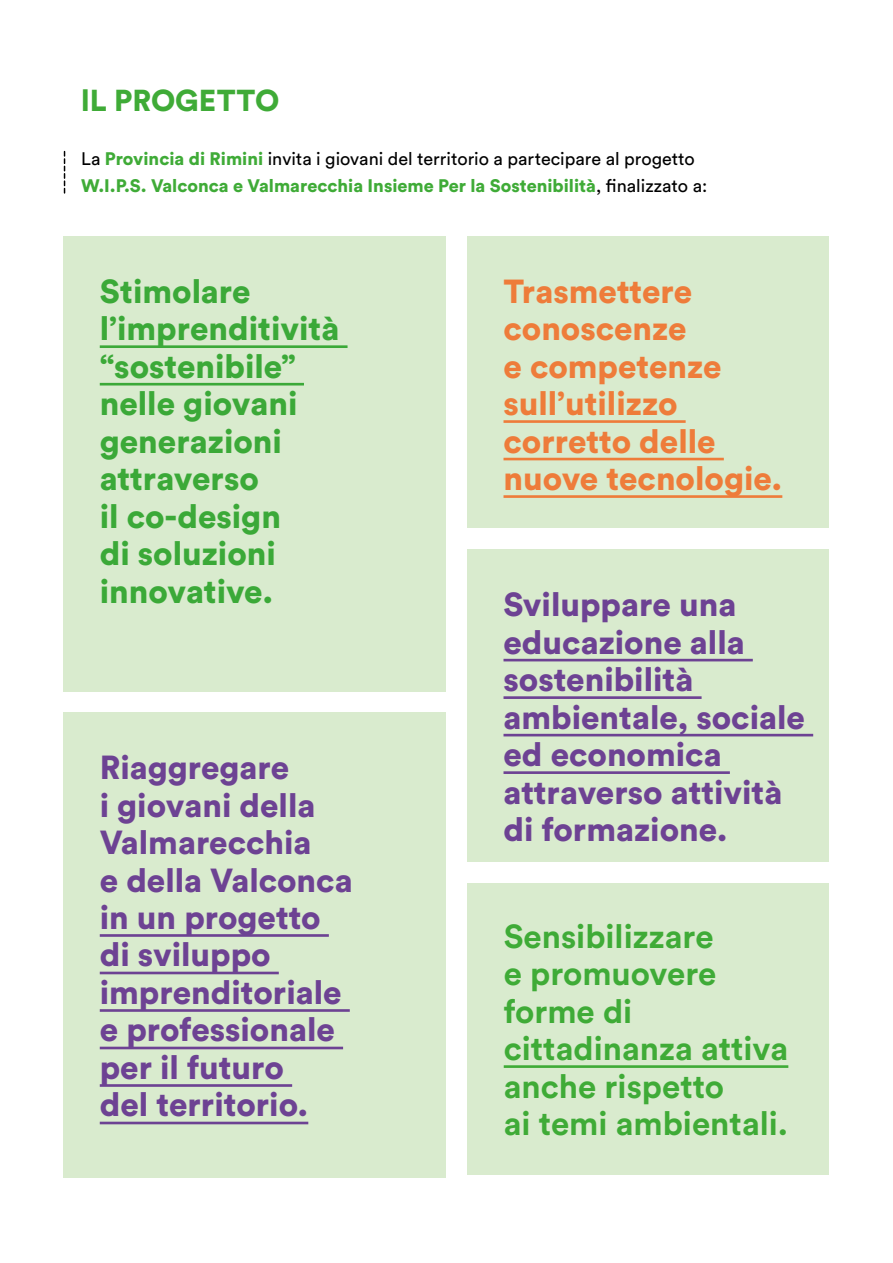
<style>
.page{position:relative;width:893px;height:1263px;background:#fff}
.page>*{position:absolute;margin:0;border:0;box-sizing:border-box;transform-origin:0 0}
.t1{font:900 33px/37.5px "Circular Std";color:#6d4293}
.t2{font:900 33px/37.5px "Circular Std";color:#3ba938}
.t3{font:700 33px/37.5px "Circular Std";color:#3fab37}
.t4{font:900 33px/37.5px "Circular Std";color:#ee7c3a}
.t5{font:900 30px "Circular Std";color:#3fab37}
.t6{font:900 18px/27px "Circular Std";color:#3fab37}
.s1{font-weight:400;color:#000}
</style>
<div class="page">
<hr style="left:892px;top:0;width:1px;height:1263px;background:#d9ebce">
<svg style="left:64px;top:152px;width:1px;height:41px"></svg>
<div style="left:64px;top:712px;width:382px;height:465px;background:#d9ebce"></div>
<div style="left:64px;top:236px;width:382px;height:456px;background:#d9ebce"></div>
<div style="left:467px;top:550px;width:362px;height:312px;background:#d9ebce"></div>
<div style="left:467px;top:884px;width:362px;height:291px;background:#d9ebce"></div>
<div style="left:467px;top:236px;width:362px;height:292px;background:#d9ebce"></div>
<hr style="left:100px;top:934px;width:229px;height:3px;background:#6d4293">
<hr style="left:100px;top:972px;width:179px;height:2px;background:#6d4293">
<hr style="left:100px;top:1009px;width:250px;height:3px;background:#6d4293">
<hr style="left:100px;top:1047px;width:243px;height:2px;background:#6d4293">
<hr style="left:100px;top:1084px;width:192px;height:3px;background:#6d4293">
<hr style="left:100px;top:1122px;width:208px;height:2px;background:#6d4293">
<hr style="left:100px;top:345px;width:248px;height:3px;background:#3ba938">
<hr style="left:100px;top:383px;width:204px;height:2px;background:#3ba938">
<hr style="left:503px;top:659px;width:250px;height:2px;background:#6d4293">
<hr style="left:503px;top:696px;width:199px;height:3px;background:#6d4293">
<hr style="left:503px;top:734px;width:310px;height:2px;background:#6d4293">
<hr style="left:503px;top:771px;width:227px;height:3px;background:#6d4293">
<hr style="left:503px;top:420px;width:183px;height:3px;background:#ee7c3a">
<hr style="left:503px;top:458px;width:221px;height:2px;background:#ee7c3a">
<hr style="left:503px;top:495px;width:279px;height:3px;background:#ee7c3a">
<hr style="left:504px;top:1065px;width:284px;height:3px;background:#3fab37">
<p class="t5" style="left:81px;top:81px;width:200px">lL PROGETTO</p>
<p class="t6" style="left:81px;top:145px;width:628px"><span class="s1">La</span> Provincia di Rimini <span class="s1">invita i giovani del territorio a partecipare al progetto<br></span>W.I.P.S. Valconca e Valmarecchia Insieme Per la Sostenibilità<span class="s1">, finalizzato a:</span></p>
<p class="t2" style="left:100px;top:272px;width:241px">Stimolare l’imprenditività “sostenibile” nelle giovani generazioni attraverso<br>il co-design<br>di soluzioni innovative.</p>
<p class="t1" style="left:100px;top:748px;width:254px">Riaggregare<br>i giovani della<br>Valmarecchia<br>e della Valconca in un progetto di sviluppo imprenditoriale e professionale per il futuro<br>del territorio.</p>
<p class="t4" style="left:503px;top:271px;width:280px">Trasmettere conoscenze<br>e competenze sull’utilizzo corretto delle nuove tecnologie.</p>
<p class="t1" style="left:503px;top:585px;width:303px">Sviluppare una educazione alla sostenibilità ambientale, sociale ed economica attraverso attività di formazione.</p>
<p class="t3" style="left:504px;top:916px;width:286px">Sensibilizzare<br>e promuovere forme di cittadinanza attiva anche rispetto<br>ai temi ambientali.</p>
</div>
